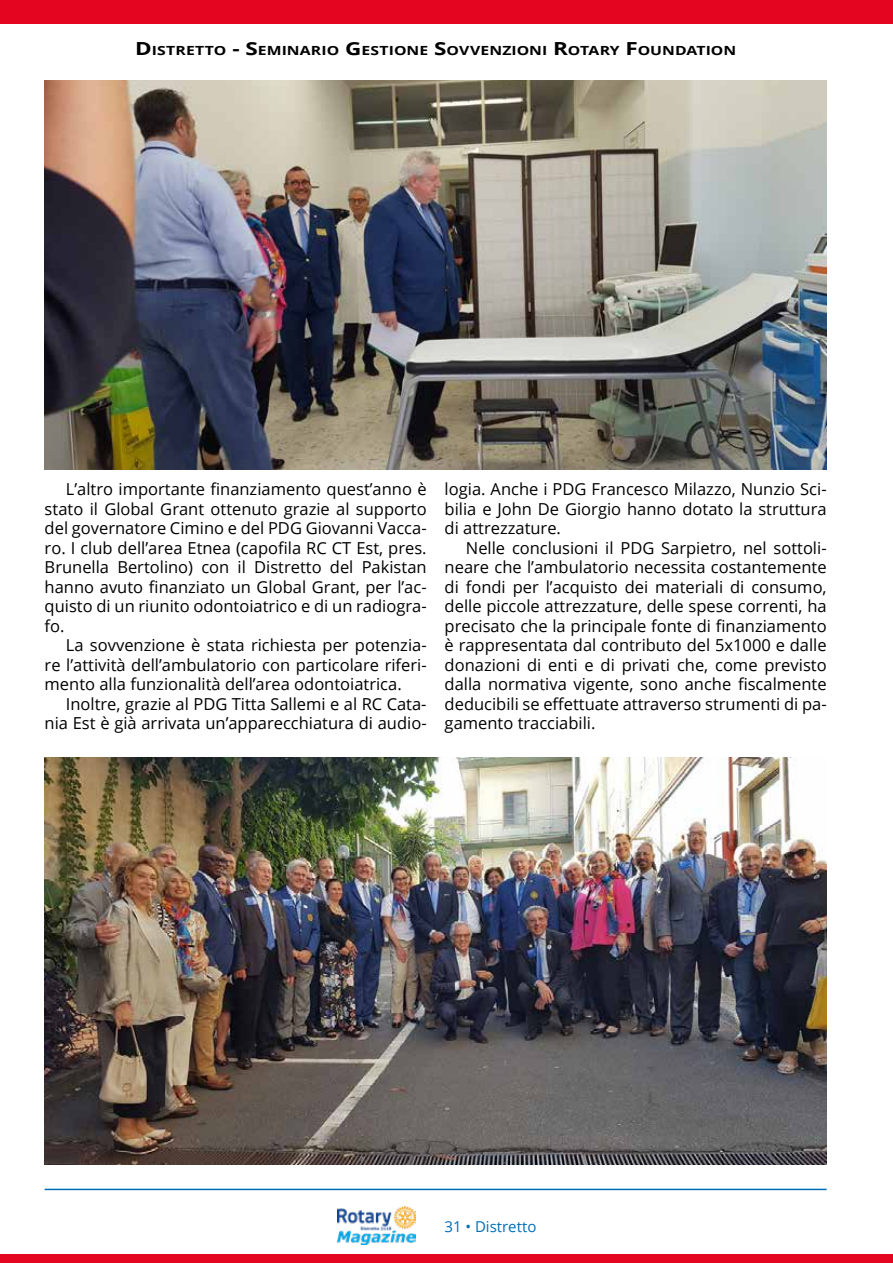
<style>
.page{position:relative;width:893px;height:1263px;background:#fff}
.page>*{position:absolute;margin:0;border:0;box-sizing:border-box;transform-origin:0 0}
.t1{font:16.5px "Open Sans";color:#000}
.t2{font:15px "Open Sans";color:#006db8}
.t3{font:700 12.6px "Open Sans";color:#000;scale:1.25 1}
.s1{font-size:18px}
</style>
<div class="page">
<img style="left:337px;top:1206px;width:79px;height:39px">
<hr style="left:45px;top:1189px;width:782px;height:1px;background:#006db8">
<div style="left:0;top:1254px;width:893px;height:9px;background:#e40521"></div>
<div style="left:0;top:0;width:893px;height:23px;background:#e40521"></div>
<img style="left:45px;top:80px;width:782px;height:390px">
<img style="left:45px;top:758px;width:782px;height:406px">
<p class="t3" style="left:135px;top:42px;width:482px"><span class="s1">D</span>ISTRETTO <span class="s1">- S</span>EMINARIO <span class="s1">G</span>ESTIONE <span class="s1">S</span>OVVENZIONI <span class="s1">R</span>OTARY <span class="s1">F</span>OUNDATION</p>
<p class="t1" style="left:66px;top:478px;width:362px">L’altro importante finanziamento quest’anno è</p>
<p class="t1" style="left:45px;top:497px;width:383px">stato il Global Grant ottenuto grazie al supporto</p>
<p class="t1" style="left:45px;top:517px;width:383px">del governatore Cimino e del PDG Giovanni Vacca-</p>
<p class="t1" style="left:45px;top:536px;width:383px">ro. I club dell’area Etnea (capofila RC CT Est, pres.</p>
<p class="t1" style="left:45px;top:556px;width:383px">Brunella Bertolino) con il Distretto del Pakistan</p>
<p class="t1" style="left:45px;top:575px;width:383px">hanno avuto finanziato un Global Grant, per l’ac-</p>
<p class="t1" style="left:45px;top:595px;width:383px">quisto di un riunito odontoiatrico e di un radiogra-</p>
<p class="t1" style="left:45px;top:614px;width:21px">fo.</p>
<p class="t1" style="left:66px;top:634px;width:362px">La sovvenzione è stata richiesta per potenzia-</p>
<p class="t1" style="left:45px;top:653px;width:383px">re l’attività dell’ambulatorio con particolare riferi-</p>
<p class="t1" style="left:45px;top:673px;width:359px">mento alla funzionalità dell’area odontoiatrica.</p>
<p class="t1" style="left:66px;top:692px;width:362px">Inoltre, grazie al PDG Titta Sallemi e al RC Cata-</p>
<p class="t1" style="left:45px;top:712px;width:383px">nia Est è già arrivata un’apparecchiatura di audio-</p>
<p class="t1" style="left:445px;top:478px;width:383px">logia. Anche i PDG Francesco Milazzo, Nunzio Sci-</p>
<p class="t1" style="left:445px;top:497px;width:383px">bilia e John De Giorgio hanno dotato la struttura</p>
<p class="t1" style="left:445px;top:517px;width:118px">di attrezzature.</p>
<p class="t1" style="left:466px;top:536px;width:362px">Nelle conclusioni il PDG Sarpietro, nel sottoli-</p>
<p class="t1" style="left:445px;top:556px;width:383px">neare che l’ambulatorio necessita costantemente</p>
<p class="t1" style="left:445px;top:575px;width:383px">di fondi per l’acquisto dei materiali di consumo,</p>
<p class="t1" style="left:445px;top:595px;width:383px">delle piccole attrezzature, delle spese correnti, ha</p>
<p class="t1" style="left:445px;top:614px;width:383px">precisato che la principale fonte di finanziamento</p>
<p class="t1" style="left:445px;top:634px;width:383px">è rappresentata dal contributo del 5x1000 e dalle</p>
<p class="t1" style="left:445px;top:653px;width:383px">donazioni di enti e di privati che, come previsto</p>
<p class="t1" style="left:445px;top:673px;width:383px">dalla normativa vigente, sono anche fiscalmente</p>
<p class="t1" style="left:445px;top:692px;width:383px">deducibili se effettuate attraverso strumenti di pa-</p>
<p class="t1" style="left:445px;top:712px;width:152px">gamento tracciabili.</p>
<p class="t2" style="left:444px;top:1216px;width:93px">31 • Distretto</p>
</div>
